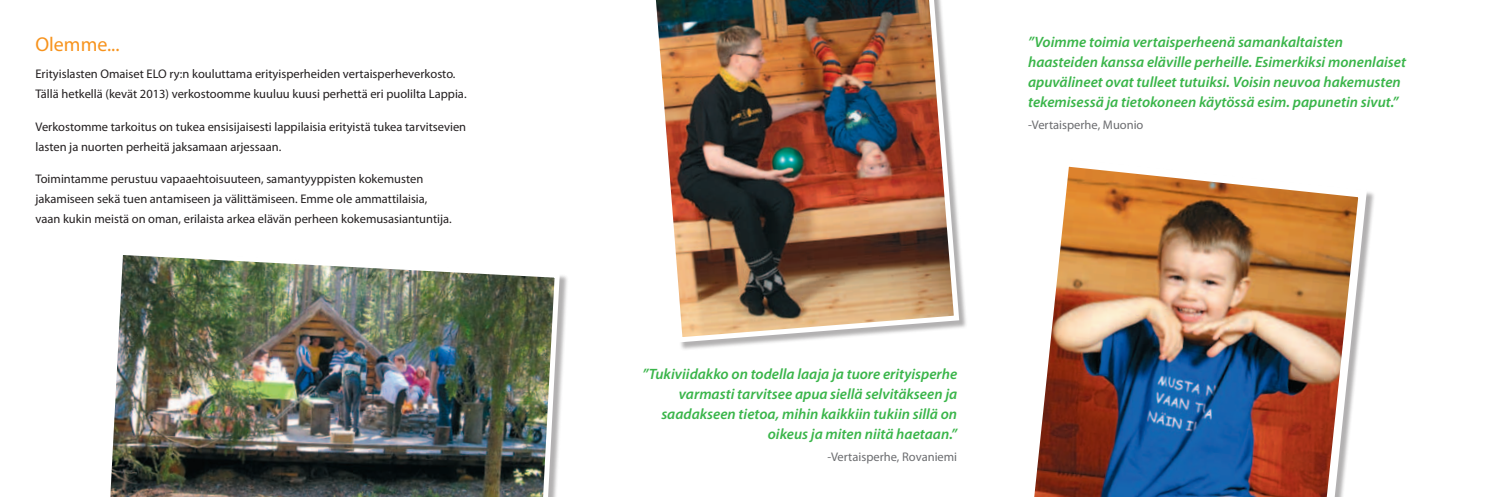
<style>
.page{position:relative;width:1489px;height:497px;background:#fff}
.page>*{position:absolute;margin:0;border:0;box-sizing:border-box;transform-origin:0 0}
.t1{font:20px "Myriad Pro";color:#f7931d}
.t2{font:italic 600 15px/20px "Myriad Pro";color:#3ab54a;text-align:right}
.t3{font:12.5px/20px "Myriad Pro";color:#231f20}
.t4{font:12.5px "Myriad Pro";color:#6c6d70}
</style>
<div class="page">
<img style="left:110px;top:255px;width:452px;height:241px">
<div style="left:646px;top:0;width:321px;height:350px;background:#231f20;opacity:.35"></div>
<img style="left:646px;top:0;width:315px;height:345px">
<img style="left:1034px;top:166px;width:337px;height:330px">
<h1 class="t1" style="left:35px;top:31px;width:86px">Olemme...</h1>
<p class="t3" style="left:35px;top:64px;width:432px">Erityislasten Omaiset ELO ry:n kouluttama erityisperheiden vertaisperheverkosto.<br>Tällä hetkellä (kevät 2013) verkostoomme kuuluu kuusi perhettä eri puolilta Lappia.</p>
<p class="t3" style="left:35px;top:116px;width:432px">Verkostomme tarkoitus on tukea ensisijaisesti lappilaisia erityistä tukea tarvitsevien lasten ja nuorten perheitä jaksamaan arjessaan.</p>
<p class="t3" style="left:35px;top:169px;width:418px">Toimintamme perustuu vapaaehtoisuuteen, samantyyppisten kokemusten jakamiseen sekä tuen antamiseen ja välittämiseen. Emme ole ammattilaisia, vaan kukin meistä on oman, erilaista arkea elävän perheen kokemusasiantuntija.</p>
<p class="t2" style="left:1028px;top:31px;width:379px;text-align:left">”Voimme toimia vertaisperheenä samankaltaisten haasteiden kanssa eläville perheille. Esimerkiksi monenlaiset apuvälineet ovat tulleet tutuiksi. Voisin neuvoa hakemusten tekemisessä ja tietokoneen käytössä esim. papunetin sivut.”</p>
<p class="t4" style="left:1028px;top:117px;width:117px">-Vertaisperhe, Muonio</p>
<p class="t2" style="left:642px;top:363px;width:316px">”Tukiviidakko on todella laaja ja tuore erityisperhe varmasti tarvitsee apua siellä selvitäkseen ja saadakseen tietoa, mihin kaikkiin tukiin sillä on oikeus ja miten niitä haetaan.”</p>
<p class="t4" style="left:827px;top:449px;width:131px">-Vertaisperhe, Rovaniemi</p>
</div>
